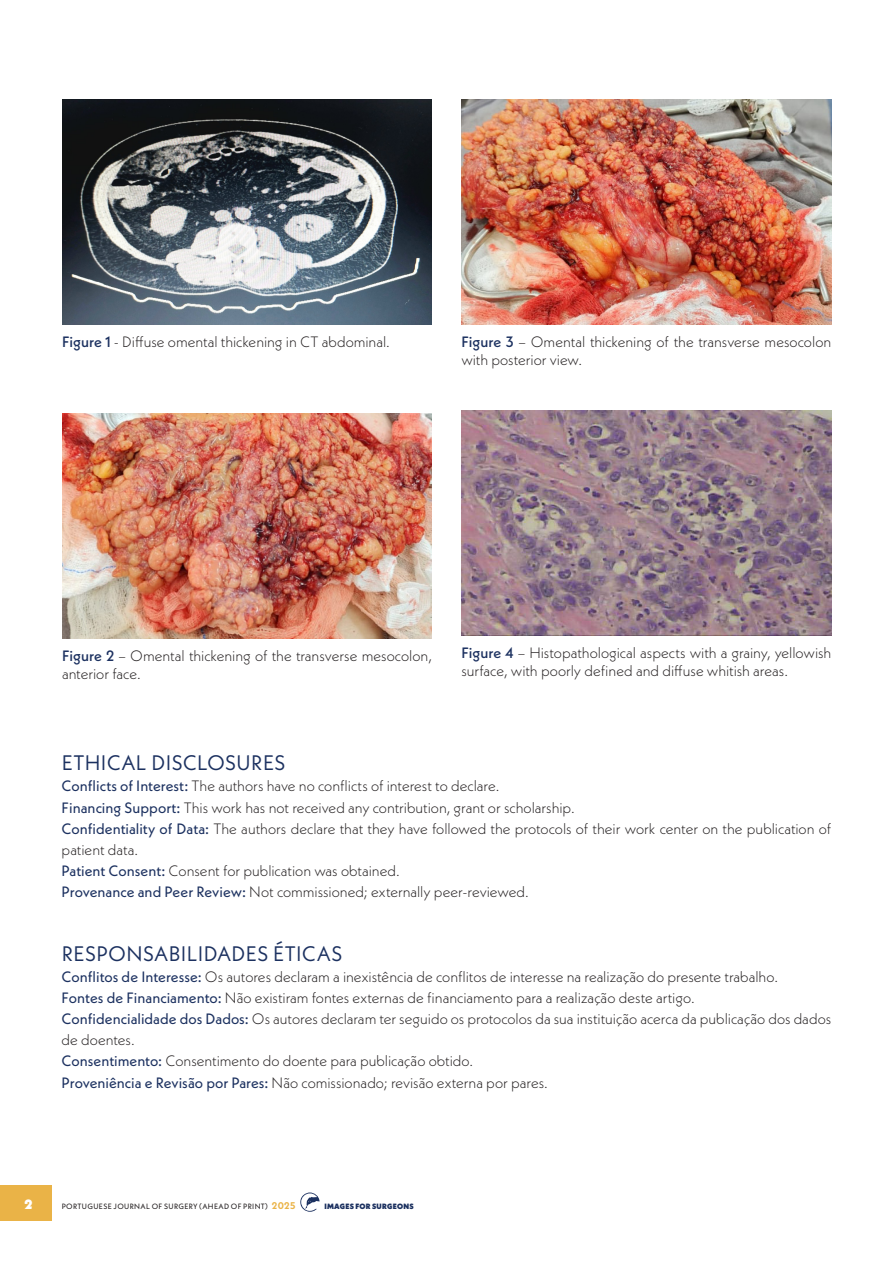
<style>
.page{position:relative;width:893px;height:1263px;background:#fff}
.page>*{position:absolute;margin:0;border:0;box-sizing:border-box;transform-origin:0 0}
.Respons_Declaração_t{font:21px "Neue Kabel";letter-spacing:.015em;color:#1c3160}
.respon_eticas_texto{font:300 15px/21.1px "Neue Kabel";letter-spacing:-.005em;color:#231f20}
.legendas{font:300 15px/18px "Neue Kabel";letter-spacing:-.005em;color:#231f20}
.t1{font:900 13.5px "Neue Kabel";color:#fff}
.info_pé_pp{font:7.65px "Neue Kabel";letter-spacing:.045em;color:#231f20}
.info_pé_pp-2{font:900 7.65px "Neue Kabel";letter-spacing:.035em;color:#1c3160}
.s1{font-weight:500;color:#1c3160}
.s2{font-weight:400;color:#1c3160}
.s3{font-weight:700;font-size:9.75px;color:#eab347}
</style>
<div class="page">
<div style="left:0;top:1185px;width:52px;height:35px;background:#eab347"></div>
<svg style="left:300px;top:1192px;width:20px;height:20px"></svg>
<img style="left:461px;top:99px;width:370px;height:225px">
<img style="left:461px;top:410px;width:370px;height:226px">
<img style="left:62px;top:99px;width:370px;height:226px">
<img style="left:62px;top:413px;width:370px;height:226px">
<p class="legendas" style="left:62px;top:333px;width:329px"><span class="s1">Figure 1</span> - Diffuse omental thickening in CT abdominal.</p>
<p class="legendas" style="left:461px;top:333px;width:371px"><span class="s1">Figure 3</span> – Omental thickening of the transverse mesocolon with posterior view.</p>
<p class="legendas" style="left:62px;top:647px;width:371px"><span class="s1">Figure 2</span> – Omental thickening of the transverse mesocolon, anterior face.</p>
<p class="legendas" style="left:461px;top:643px;width:371px"><span class="s1">Figure 4</span> – Histopathological aspects with a grainy, yellowish surface, with poorly defined and diffuse whitish areas.</p>
<p class="Respons_Declaração_t" style="left:62px;top:749px;width:225px">ETHICAL DISCLOSURES</p>
<p class="respon_eticas_texto" style="left:62px;top:775px;width:439px"><span class="s2">Conflicts of Interest:</span> The authors have no conflicts of interest to declare.</p>
<p class="respon_eticas_texto" style="left:62px;top:797px;width:515px"><span class="s2">Financing Support:</span> This work has not received any contribution, grant or scholarship.</p>
<p class="respon_eticas_texto" style="left:62px;top:818px;width:771px"><span class="s2">Confidentiality of Data:</span> The authors declare that they have followed the protocols of their work center on the publication of patient data.</p>
<p class="respon_eticas_texto" style="left:62px;top:860px;width:340px"><span class="s2">Patient Consent:</span> Consent for publication was obtained.</p>
<p class="respon_eticas_texto" style="left:62px;top:881px;width:469px"><span class="s2">Provenance and Peer Review:</span> Not commissioned; externally peer-reviewed.</p>
<p class="Respons_Declaração_t" style="left:62px;top:940px;width:282px">RESPONSABILIDADES ÉTICAS</p>
<p class="respon_eticas_texto" style="left:62px;top:966px;width:718px"><span class="s2">Conflitos de Interesse:</span> Os autores declaram a inexistência de conflitos de interesse na realização do presente trabalho.</p>
<p class="respon_eticas_texto" style="left:62px;top:987px;width:634px"><span class="s2">Fontes de Financiamento:</span> Não existiram fontes externas de financiamento para a realização deste artigo.</p>
<p class="respon_eticas_texto" style="left:62px;top:1008px;width:771px"><span class="s2">Confidencialidade dos Dados:</span> Os autores declaram ter seguido os protocolos da sua instituição acerca da publicação dos dados de doentes.</p>
<p class="respon_eticas_texto" style="left:62px;top:1050px;width:413px"><span class="s2">Consentimento:</span> Consentimento do doente para publicação obtido.</p>
<p class="respon_eticas_texto" style="left:62px;top:1071px;width:488px"><span class="s2">Proveniência e Revisão por Pares:</span> Não comissionado; revisão externa por pares.</p>
<p class="t1" style="left:24px;top:1195px;width:10px">2</p>
<p class="info_pé_pp" style="left:62px;top:1201px;width:235px">PORTUGUESE JOURNAL OF SURGERY (AHEAD OF PRINT) <span class="s3">2025</span></p>
<p class="info_pé_pp-2" style="left:324px;top:1201px;width:91px">IMAGES FOR SURGEONS</p>
</div>
